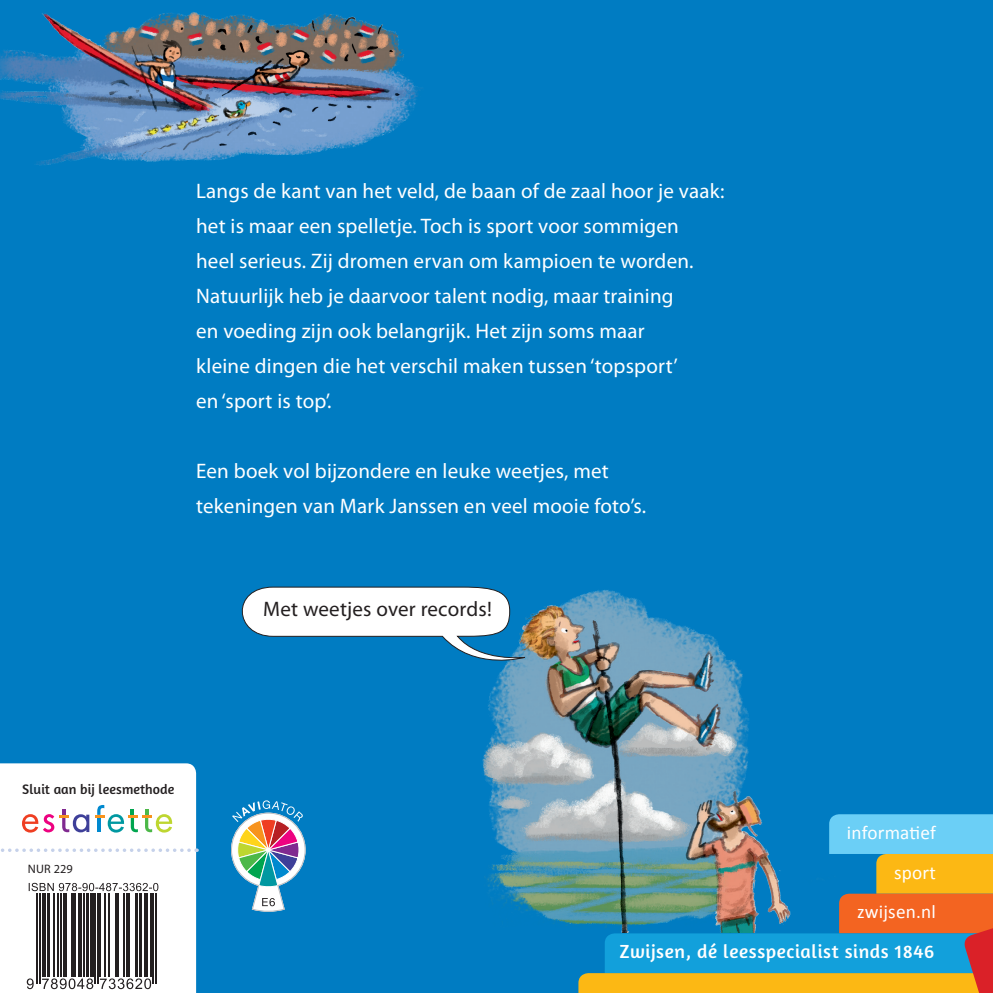
<style>
.page{position:relative;width:993px;height:993px;background:#fff}
.page>*{position:absolute;margin:0;border:0;box-sizing:border-box;transform-origin:0 0}
.t1{font:21px/35px "Myriad Pro";letter-spacing:.01em;color:#fff}
.t2{font:21px "Myriad Pro";letter-spacing:.01em;color:#231f20}
.t3{font:19.25px "Amaranth";letter-spacing:.03em;color:#fff}
.t4{font:19.25px/39.7px "Calibri";letter-spacing:.01em;color:#fff;text-align:right}
.t5{font:14px "Amaranth";letter-spacing:.005em;color:#231f20}
.t6{font:12.25px "Myriad Pro";letter-spacing:.01em;color:#231f20}
</style>
<div class="page">
<div style="left:0;top:0;width:992px;height:992px;background:#007cc2"></div>
<img style="left:0;top:12px;width:422px;height:154px">
<img style="left:482px;top:590px;width:279px;height:336px">
<svg style="left:241px;top:586px;width:284px;height:85px"></svg>
<svg style="left:0;top:763px;width:196px;height:229px;background:#efefef"></svg>
<svg style="left:0;top:848px;width:189px;height:3px"></svg>
<svg style="left:22px;top:809px;width:67px;height:23px;background:#e2bccd"></svg>
<svg style="left:95px;top:804px;width:77px;height:28px;background:#cee5d2"></svg>
<hr style="left:37px;top:893px;width:1px;height:90px;background:#231f20">
<hr style="left:39px;top:893px;width:2px;height:90px;background:#231f20">
<hr style="left:95px;top:893px;width:1px;height:90px;background:#231f20">
<hr style="left:97px;top:893px;width:1px;height:90px;background:#231f20">
<hr style="left:153px;top:893px;width:1px;height:90px;background:#231f20">
<hr style="left:155px;top:893px;width:1px;height:90px;background:#231f20">
<hr style="left:42px;top:893px;width:4px;height:83px;background:#231f20">
<hr style="left:47px;top:893px;width:2px;height:83px;background:#231f20">
<hr style="left:53px;top:893px;width:1px;height:83px;background:#231f20">
<hr style="left:57px;top:893px;width:1px;height:83px;background:#231f20">
<hr style="left:61px;top:893px;width:1px;height:83px;background:#231f20">
<hr style="left:63px;top:893px;width:4px;height:83px;background:#231f20">
<hr style="left:71px;top:893px;width:2px;height:83px;background:#231f20">
<hr style="left:75px;top:893px;width:1px;height:83px;background:#231f20">
<hr style="left:78px;top:893px;width:4px;height:83px;background:#231f20">
<hr style="left:83px;top:893px;width:2px;height:83px;background:#231f20">
<hr style="left:86px;top:893px;width:2px;height:83px;background:#231f20">
<hr style="left:90px;top:893px;width:3px;height:83px;background:#231f20">
<hr style="left:100px;top:893px;width:1px;height:83px;background:#231f20">
<hr style="left:105px;top:893px;width:1px;height:83px;background:#231f20">
<hr style="left:109px;top:893px;width:1px;height:83px;background:#231f20">
<hr style="left:115px;top:893px;width:1px;height:83px;background:#231f20">
<hr style="left:117px;top:893px;width:2px;height:83px;background:#231f20">
<hr style="left:124px;top:893px;width:1px;height:83px;background:#231f20">
<hr style="left:126px;top:893px;width:1px;height:83px;background:#231f20">
<hr style="left:129px;top:893px;width:1px;height:83px;background:#231f20">
<hr style="left:135px;top:893px;width:2px;height:83px;background:#231f20">
<hr style="left:139px;top:893px;width:2px;height:83px;background:#231f20">
<hr style="left:144px;top:893px;width:3px;height:83px;background:#231f20">
<hr style="left:150px;top:893px;width:1px;height:83px;background:#231f20">
<svg style="left:29px;top:882px;width:129px;height:8px"></svg>
<svg style="left:42px;top:978px;width:51px;height:10px"></svg>
<svg style="left:100px;top:978px;width:51px;height:10px"></svg>
<svg style="left:27px;top:978px;width:7px;height:10px"></svg>
<svg style="left:231px;top:800px;width:74px;height:111px"></svg>
<svg style="left:578px;top:814px;width:415px;height:179px"></svg>
<p class="t1" style="left:196px;top:173px;width:529px">Langs de kant van het veld, de baan of de zaal hoor je vaak: het is maar een spelletje. Toch is sport voor sommigen<br>heel serieus. Zij dromen ervan om kampioen te worden.<br>Natuurlijk heb je daarvoor talent nodig, maar training<br>en voeding zijn ook belangrijk. Het zijn soms maar<br>kleine dingen die het verschil maken tussen ‘topsport’<br>en ‘sport is top’.</p>
<p class="t1" style="left:196px;top:453px;width:451px">Een boek vol bijzondere en leuke weetjes, met tekeningen van Mark Janssen en veel mooie foto’s.</p>
<p class="t2" style="left:263px;top:595px;width:230px">Met weetjes over records!</p>
<p class="t5" style="left:22px;top:780px;width:154px">Sluit aan bij leesmethode</p>
<p class="t6" style="left:28px;top:861px;width:46px">NUR 229</p>
<p class="t4" style="left:846px;top:812px;width:90px">informatief sport zwijsen.nl</p>
<p class="t3" style="left:619px;top:939px;width:316px">Zwijsen, dé leesspecialist sinds 1846</p>
</div>
